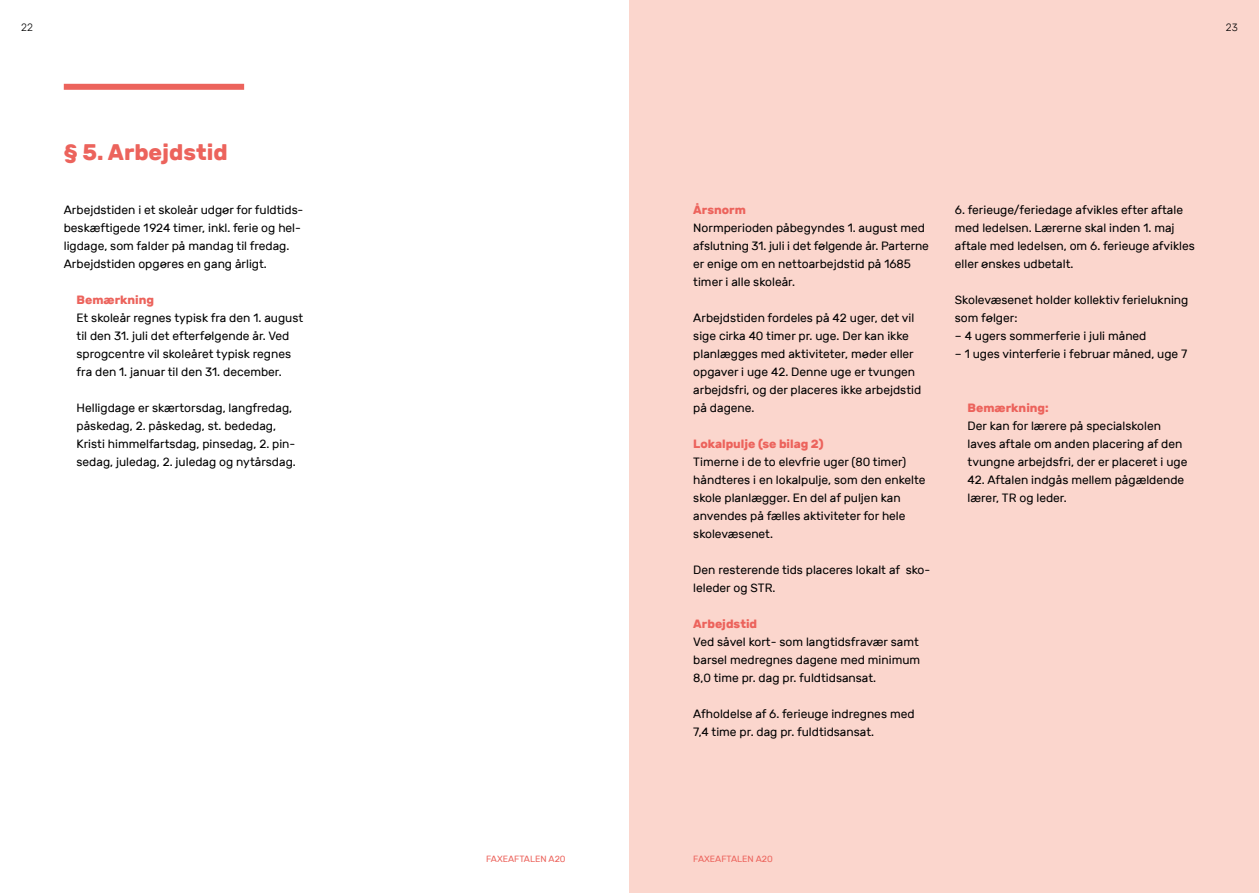
<style>
.page{position:relative;width:1259px;height:893px;background:#fff}
.page>*{position:absolute;margin:0;border:0;box-sizing:border-box;transform-origin:0 0}
.t1{font:700 22.5px "Rubik";color:#ec635c}
.t2{font:12px/18px "Rubik";color:#000}
.t3{font:700 12px "Rubik";color:#ec635c}
.t4{font:300 10.5px "Rubik";color:#000}
.t5{font:9px "Rubik";color:#ec635c}
</style>
<div class="page">
<div style="left:64px;top:84px;width:180px;height:6px;background:#ec635c"></div>
<div style="left:629px;top:0;width:630px;height:893px;background:#fbd6cd"></div>
<p class="t4" style="left:21px;top:22px;width:13px">22</p>
<h1 class="t1" style="left:64px;top:139px;width:165px">§ 5. Arbejdstid</h1>
<p class="t2" style="left:64px;top:201px;width:241px">Arbejdstiden i et skoleår udgør for fuldtids&shy;beskæftigede 1924 timer, inkl. ferie og hel&shy;ligdage, som falder på mandag til fredag.<br>Arbejdstiden opgøres en gang årligt.</p>
<p class="t3" style="left:77px;top:293px;width:79px">Bemærkning</p>
<p class="t2" style="left:77px;top:309px;width:228px">Et skoleår regnes typisk fra den 1. august til den 31. juli det efterfølgende år. Ved sprogcentre vil skoleåret typisk regnes fra den 1. januar til den 31. december.</p>
<p class="t2" style="left:77px;top:399px;width:221px">Helligdage er skærtorsdag, langfredag, påskedag, 2. påskedag, st. bededag, Kristi himmelfartsdag, pinsedag, 2. pin&shy;sedag, juledag, 2. juledag og nytårsdag.</p>
<p class="t5" style="left:486px;top:854px;width:81px">FAXEAFTALEN A20</p>
<p class="t4" style="left:1225px;top:22px;width:13px">23</p>
<p class="t3" style="left:693px;top:203px;width:54px">Årsnorm</p>
<p class="t2" style="left:693px;top:219px;width:237px">Normperioden påbegyndes 1. august med afslutning 31. juli i det følgende år. Parterne er enige om en nettoarbejdstid på 1685 timer i alle skoleår.</p>
<p class="t2" style="left:693px;top:309px;width:229px">Arbejdstiden fordeles på 42 uger, det vil sige cirka 40 timer pr. uge. Der kan ikke planlægges med aktiviteter, møder eller opgaver i uge 42. Denne uge er tvungen arbejdsfri, og der placeres ikke arbejdstid på dagene.</p>
<p class="t3" style="left:693px;top:437px;width:132px">Lokalpulje (se bilag 2)</p>
<p class="t2" style="left:693px;top:453px;width:234px">Timerne i de to elevfrie uger (80 timer) håndteres i en lokalpulje, som den enkelte skole planlægger. En del af puljen kan anvendes på fælles aktiviteter for hele skolevæsenet.</p>
<p class="t2" style="left:693px;top:561px;width:238px">Den resterende tids placeres lokalt af sko&shy;leleder og STR.</p>
<p class="t3" style="left:693px;top:617px;width:65px">Arbejdstid</p>
<p class="t2" style="left:693px;top:633px;width:228px;text-align:justify">Ved såvel kort- som langtidsfravær samt barsel medregnes dagene med minimum 8,0 time pr. dag pr. fuldtidsansat.</p>
<p class="t2" style="left:693px;top:705px;width:223px">Afholdelse af 6. ferieuge indregnes med<br>7,4 time pr. dag pr. fuldtidsansat.</p>
<p class="t2" style="left:955px;top:201px;width:241px">6. ferieuge/feriedage afvikles efter aftale med ledelsen. Lærerne skal inden 1. maj aftale med ledelsen, om 6. ferieuge afvikles eller ønskes udbetalt.</p>
<p class="t2" style="left:955px;top:291px;width:235px">Skolevæsenet holder kollektiv ferielukning som følger:</p>
<p class="t2" style="left:955px;top:327px;width:193px">– 4 ugers sommerferie i juli måned</p>
<p class="t2" style="left:955px;top:345px;width:234px">– 1 uges vinterferie i februar måned, uge 7</p>
<p class="t3" style="left:967px;top:401px;width:83px">Bemærkning:</p>
<p class="t2" style="left:967px;top:417px;width:221px">Der kan for lærere på specialskolen laves aftale om anden placering af den tvungne arbejdsfri, der er placeret i uge</p>
<p class="t2" style="left:967px;top:471px;width:218px">42. Aftalen indgås mellem pågældende lærer, TR og leder.</p>
<p class="t5" style="left:693px;top:854px;width:81px">FAXEAFTALEN A20</p>
</div>
